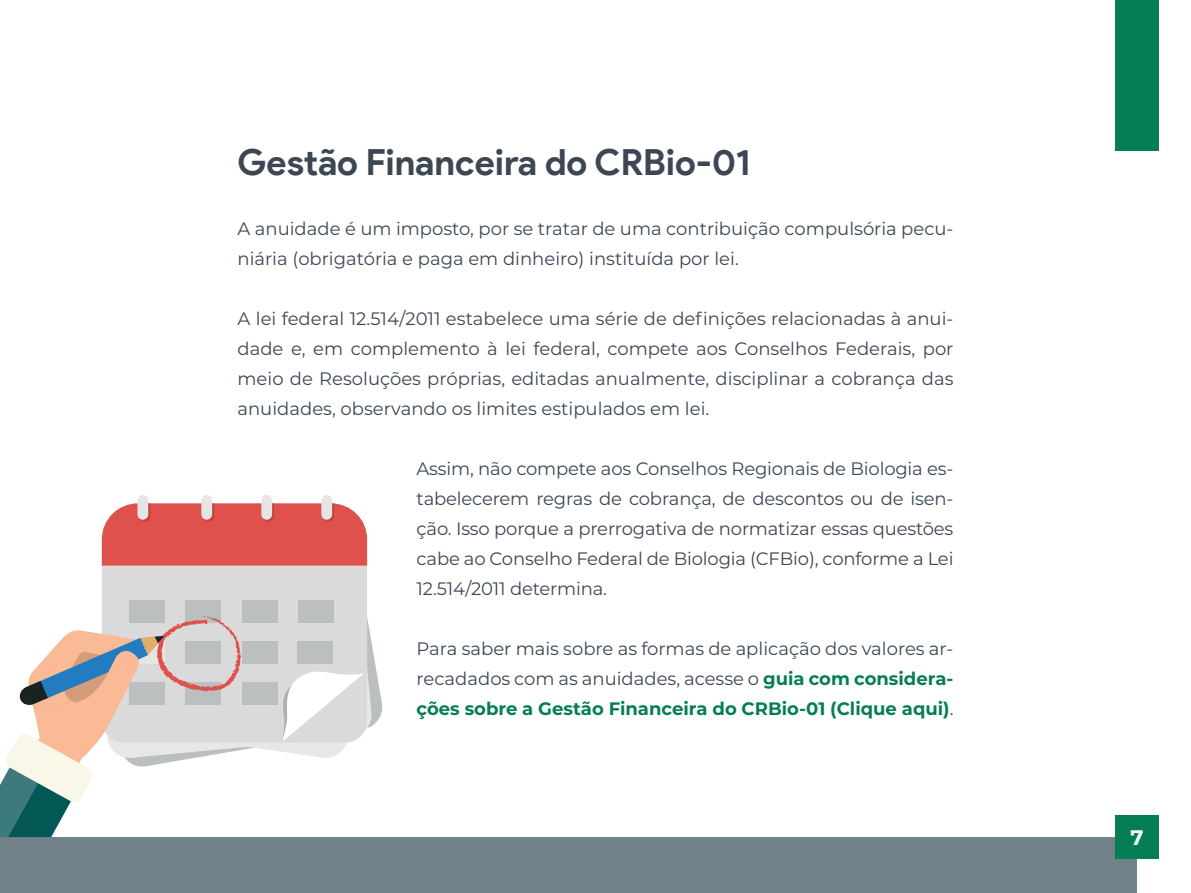
<style>
.page{position:relative;width:1191px;height:893px;background:#fff}
.page>*{position:absolute;margin:0;border:0;box-sizing:border-box;transform-origin:0 0}
.t1{font:700 36px "Product Sans";letter-spacing:-.005em;color:#3d4753}
.t2{font:700 21px "Montserrat";color:#fff}
.t3{font:18px/30px "Montserrat";color:#3d4753;text-align:justify}
.s1{font-weight:700;color:#067e54}
</style>
<div class="page">
<div style="left:0;top:837px;width:1137px;height:56px;background:#72828a"></div>
<div style="left:1115px;top:815px;width:43px;height:44px;background:#067e54"></div>
<div style="left:1115px;top:0;width:43px;height:150px;background:#067e54"></div>
<svg style="left:101px;top:536px;width:282px;height:190px"></svg>
<svg style="left:367px;top:536px;width:5px;height:192px"></svg>
<svg style="left:241px;top:743px;width:106px;height:15px;fill:#e6e8e7"></svg>
<div style="left:102px;top:566px;width:265px;height:177px;background:#d9dad9"></div>
<svg style="left:102px;top:503px;width:265px;height:63px"></svg>
<div style="left:201px;top:495px;width:11px;height:25px;background:#e5e5e4;border-radius:5px"></div>
<div style="left:261px;top:495px;width:11px;height:25px;background:#e5e5e4;border-radius:5px"></div>
<div style="left:321px;top:495px;width:11px;height:25px;background:#e5e5e4;border-radius:5px"></div>
<svg style="left:282px;top:669px;width:83px;height:73px"></svg>
<div style="left:129px;top:600px;width:36px;height:23px;background:#bcbfc0"></div>
<div style="left:242px;top:641px;width:35px;height:23px;background:#bcbfc0"></div>
<div style="left:297px;top:641px;width:35px;height:23px;background:#bcbfc0"></div>
<div style="left:242px;top:682px;width:35px;height:23px;background:#bcbfc0"></div>
<div style="left:185px;top:600px;width:36px;height:23px;background:#bcbfc0"></div>
<div style="left:242px;top:600px;width:35px;height:23px;background:#bcbfc0"></div>
<div style="left:298px;top:600px;width:35px;height:23px;background:#bcbfc0"></div>
<div style="left:137px;top:495px;width:11px;height:25px;background:#e5e5e4;border-radius:5px"></div>
<svg style="left:0;top:616px;width:241px;height:221px"></svg>
<h1 class="t1" style="left:237px;top:140px;width:515px">Gestão Financeira do CRBio-01</h1>
<p class="t3" style="left:237px;top:213px;width:717px">A anuidade é um imposto, por se tratar de uma contribuição compulsória pecu&shy;niária (obrigatória e paga em dinheiro) instituída por lei.</p>
<p class="t3" style="left:237px;top:303px;width:717px">A lei federal 12.514/2011 estabelece uma série de definições relacionadas à anui&shy;dade e, em complemento à lei federal, compete aos Conselhos Federais, por meio de Resoluções próprias, editadas anualmente, disciplinar a cobrança das anuidades, observando os limites estipulados em lei.</p>
<p class="t3" style="left:416px;top:453px;width:538px">Assim, não compete aos Conselhos Regionais de Biologia es&shy;tabelecerem regras de cobrança, de descontos ou de isen&shy;ção. Isso porque a prerrogativa de normatizar essas questões cabe ao Conselho Federal de Biologia (CFBio), conforme a Lei 12.514/2011 determina.</p>
<p class="t3" style="left:416px;top:633px;width:538px">Para saber mais sobre as formas de aplicação dos valores ar&shy;recadados com as anuidades, acesse o <span class="s1">guia com considera&shy;ções sobre a Gestão Financeira do CRBio-01 (Clique aqui)</span>.</p>
<p class="t2" style="left:1130px;top:822px;width:15px">7</p>
</div>
